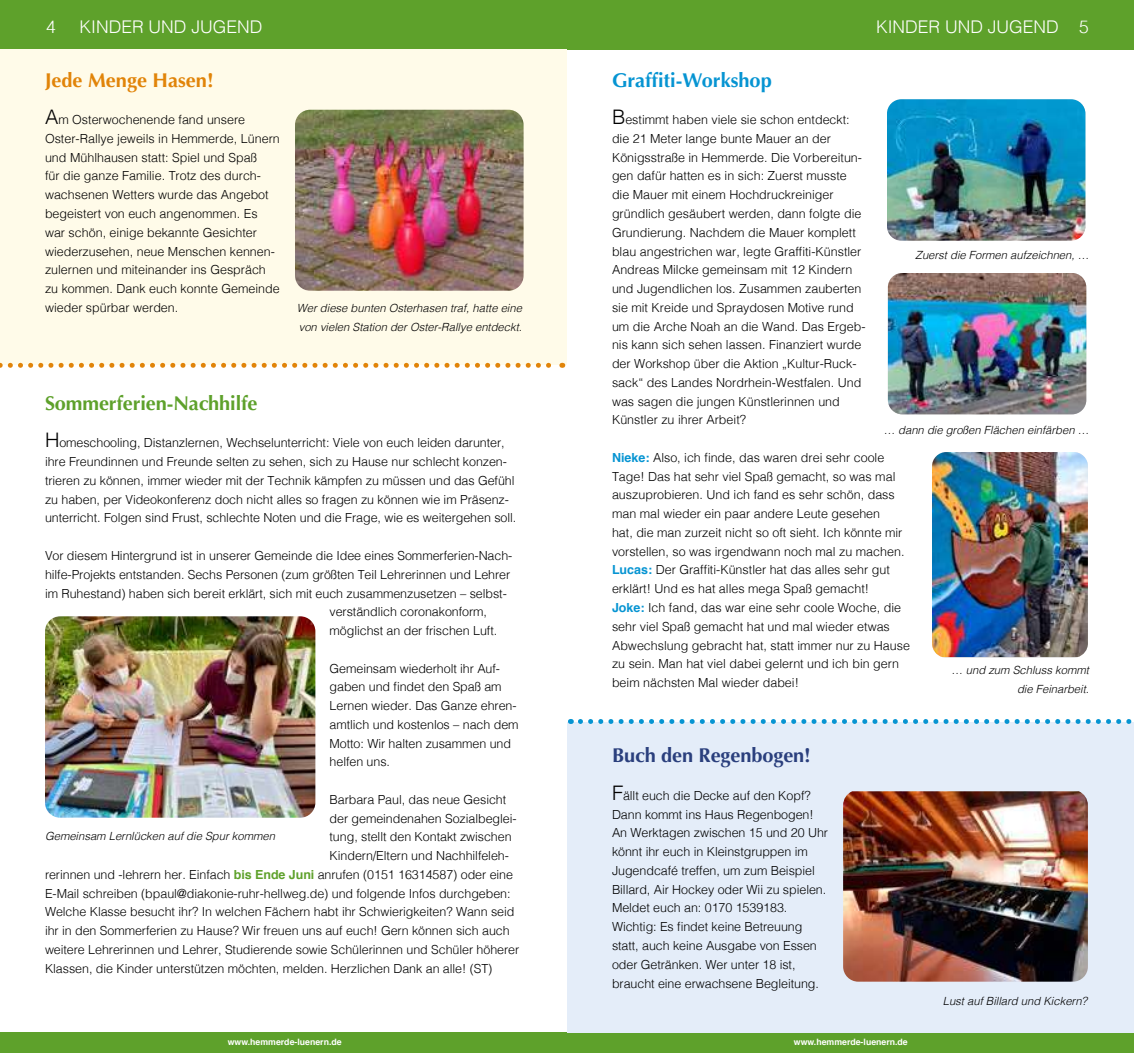
<style>
.page{position:relative;width:1134px;height:1053px;background:#fff}
.page>*{position:absolute;margin:0;border:0;box-sizing:border-box;transform-origin:0 0}
.t1{font:700 20px "Optima";letter-spacing:-.005em;color:#5ea12b}
.t2{font:700 20px "Optima";letter-spacing:-.005em;color:#2a3f7d}
.t3{font:700 20px "Optima";color:#0694d2}
.t4{font:700 20px "Optima";color:#e18409}
.t5{font:300 17.5px "Helvetica";color:#fff}
.t6{font:300 12.5px/18.8px "Helvetica";letter-spacing:-.005em;color:#000}
.t7{font:italic 300 11.25px/18.8px "Helvetica";color:#000}
.t8{font:700 8.75px "Helvetica";color:#fff}
.s1{font-size:20px}
.s2{font-weight:700;color:#0694d2}
.s3{font-weight:700;color:#5ea12b}
</style>
<div class="page">
<div style="left:0;top:1032px;width:1134px;height:20px;background:#5ea12b"></div>
<div style="left:0;top:0;width:1134px;height:50px;background:#5ea12b"></div>
<div style="left:567px;top:722px;width:567px;height:310px;background:#e4edf9"></div>
<div style="left:0;top:50px;width:567px;height:315px;background:#fffbe9"></div>
<svg style="left:0;top:363px;width:563px;height:5px"></svg>
<svg style="left:580px;top:719px;width:552px;height:5px"></svg>
<img style="left:295px;top:110px;width:229px;height:181px">
<img style="left:843px;top:791px;width:245px;height:190px">
<img style="left:45px;top:616px;width:270px;height:201px">
<img style="left:887px;top:99px;width:198px;height:142px">
<img style="left:888px;top:273px;width:198px;height:141px">
<img style="left:932px;top:452px;width:156px;height:205px">
<h2 class="t5" style="left:46px;top:12px;width:11px">4</h2>
<h2 class="t5" style="left:80px;top:12px;width:184px">KINDER UND JUGEND</h2>
<h2 class="t5" style="left:876px;top:11px;width:214px">KINDER UND JUGEND 5</h2>
<h1 class="t3" style="left:612px;top:68px;width:161px">Graffiti-Workshop</h1>
<p class="t6" style="left:612px;top:109px;width:255px"><span class="s1">B</span>estimmt haben viele sie schon entdeckt: die 21 Meter lange bunte Mauer an der Königsstraße in Hemmerde. Die Vorbereitun&shy;gen dafür hatten es in sich: Zuerst musste die Mauer mit einem Hochdruckreiniger gründlich gesäubert werden, dann folgte die Grundierung. Nachdem die Mauer komplett blau angestrichen war, legte Graffiti-Künstler Andreas Milcke gemeinsam mit 12 Kindern und Jugendlichen los. Zusammen zauberten sie mit Kreide und Spraydosen Motive rund um die Arche Noah an die Wand. Das Ergeb&shy;nis kann sich sehen lassen. Finanziert wurde der Workshop über die Aktion „Kultur-Ruck&shy;sack“ des Landes Nordrhein-Westfalen. Und was sagen die jungen Künstlerinnen und Künstler zu ihrer Arbeit?</p>
<p class="t6" style="left:612px;top:447px;width:300px"><span class="s2">Nieke:</span> Also, ich finde, das waren drei sehr coole Tage! Das hat sehr viel Spaß gemacht, so was mal auszuprobieren. Und ich fand es sehr schön, dass man mal wieder ein paar andere Leute gesehen<br>hat, die man zurzeit nicht so oft sieht. Ich könnte mir vorstellen, so was irgendwann noch mal zu machen.<br><span class="s2">Lucas:</span> Der Graffiti-Künstler hat das alles sehr gut erklärt! Und es hat alles mega Spaß gemacht!<br><span class="s2">Joke:</span> Ich fand, das war eine sehr coole Woche, die sehr viel Spaß gemacht hat und mal wieder etwas Abwechslung gebracht hat, statt immer nur zu Hause zu sein. Man hat viel dabei gelernt und ich bin gern beim nächsten Mal wieder dabei!</p>
<h1 class="t4" style="left:45px;top:68px;width:170px">Jede Menge Hasen!</h1>
<p class="t6" style="left:45px;top:109px;width:236px"><span class="s1">A</span>m Osterwochenende fand unsere Oster-Rallye jeweils in Hemmerde, Lünern und Mühlhausen statt: Spiel und Spaß<br>für die ganze Familie. Trotz des durch&shy;wachsenen Wetters wurde das Angebot begeistert von euch angenommen. Es war schön, einige bekannte Gesichter wiederzusehen, neue Menschen kennen&shy;zulernen und miteinander ins Gespräch zu kommen. Dank euch konnte Gemeinde wieder spürbar werden.</p>
<p class="t7" style="left:915px;top:245px;width:175px">Zuerst die Formen aufzeichnen, …</p>
<p class="t7" style="left:297px;top:298px;width:227px">Wer diese bunten Osterhasen traf, hatte eine von vielen Station der Oster-Rallye entdeckt.</p>
<h1 class="t1" style="left:45px;top:391px;width:214px">Sommerferien-Nachhilfe</h1>
<p class="t6" style="left:45px;top:432px;width:473px"><span class="s1">H</span>omeschooling, Distanzlernen, Wechselunterricht: Viele von euch leiden darunter, ihre Freundinnen und Freunde selten zu sehen, sich zu Hause nur schlecht konzen&shy;trieren zu können, immer wieder mit der Technik kämpfen zu müssen und das Gefühl zu haben, per Videokonferenz doch nicht alles so fragen zu können wie im Präsenz&shy;unterricht. Folgen sind Frust, schlechte Noten und die Frage, wie es weitergehen soll.</p>
<p class="t6" style="left:45px;top:545px;width:469px">Vor diesem Hintergrund ist in unserer Gemeinde die Idee eines Sommerferien-Nach-</p>
<p class="t6" style="left:45px;top:564px;width:467px">hilfe-Projekts entstanden. Sechs Personen (zum größten Teil Lehrerinnen und Lehrer</p>
<p class="t6" style="left:45px;top:582px;width:463px">im Ruhestand) haben sich bereit erklärt, sich mit euch zusammenzusetzen – selbst-</p>
<p class="t6" style="left:330px;top:601px;width:159px">verständlich coronakonform,</p>
<p class="t6" style="left:330px;top:620px;width:169px">möglichst an der frischen Luft.</p>
<p class="t6" style="left:330px;top:657px;width:191px">Gemeinsam wiederholt ihr Auf&shy;gaben und findet den Spaß am<br>Lernen wieder. Das Ganze ehren&shy;amtlich und kostenlos – nach dem<br>Motto: Wir halten zusammen und helfen uns.</p>
<p class="t6" style="left:330px;top:789px;width:178px">Barbara Paul, das neue Gesicht</p>
<p class="t6" style="left:330px;top:807px;width:189px">der gemeindenahen Sozialbeglei-</p>
<p class="t6" style="left:330px;top:826px;width:184px">tung, stellt den Kontakt zwischen</p>
<p class="t6" style="left:330px;top:845px;width:181px">Kindern/Eltern und Nachhilfeleh-</p>
<p class="t6" style="left:45px;top:864px;width:470px">rerinnen und -lehrern her. Einfach <span class="s3">bis Ende Juni</span> anrufen (0151 16314587) oder eine</p>
<p class="t6" style="left:45px;top:882px;width:467px">E-Mail schreiben (bpaul@diakonie-ruhr-hellweg.de) und folgende Infos durchgeben:</p>
<p class="t6" style="left:45px;top:901px;width:471px">Welche Klasse besucht ihr? In welchen Fächern habt ihr Schwierigkeiten? Wann seid</p>
<p class="t6" style="left:45px;top:920px;width:466px">ihr in den Sommerferien zu Hause? Wir freuen uns auf euch! Gern können sich auch</p>
<p class="t6" style="left:45px;top:939px;width:476px">weitere Lehrerinnen und Lehrer, Studierende sowie Schülerinnen und Schüler höherer</p>
<p class="t6" style="left:45px;top:957px;width:449px">Klassen, die Kinder unterstützen möchten, melden. Herzlichen Dank an alle! (ST)</p>
<p class="t7" style="left:884px;top:420px;width:207px">… dann die großen Flächen einfärben …</p>
<p class="t7" style="left:951px;top:659px;width:139px;text-align:right">… und zum Schluss kommt die Feinarbeit.</p>
<h1 class="t2" style="left:612px;top:744px;width:200px">Buch den Regenbogen!</h1>
<p class="t6" style="left:612px;top:785px;width:218px"><span class="s1">F</span>ällt euch die Decke auf den Kopf?<br>Dann kommt ins Haus Regenbogen!<br>An Werktagen zwischen 15 und 20 Uhr könnt ihr euch in Kleinstgruppen im Jugendcafé treffen, um zum Beispiel Billard, Air Hockey oder Wii zu spielen.<br>Meldet euch an: 0170 1539183.<br>Wichtig: Es findet keine Betreuung statt, auch keine Ausgabe von Essen oder Getränken. Wer unter 18 ist, braucht eine erwachsene Begleitung.</p>
<p class="t7" style="left:45px;top:826px;width:232px">Gemeinsam Lernlücken auf die Spur kommen</p>
<p class="t8" style="left:228px;top:1034px;width:115px">www.hemmerde-luenern.de</p>
<p class="t8" style="left:794px;top:1034px;width:115px">www.hemmerde-luenern.de</p>
<p class="t7" style="left:943px;top:991px;width:146px">Lust auf Billard und Kickern?</p>
</div>
